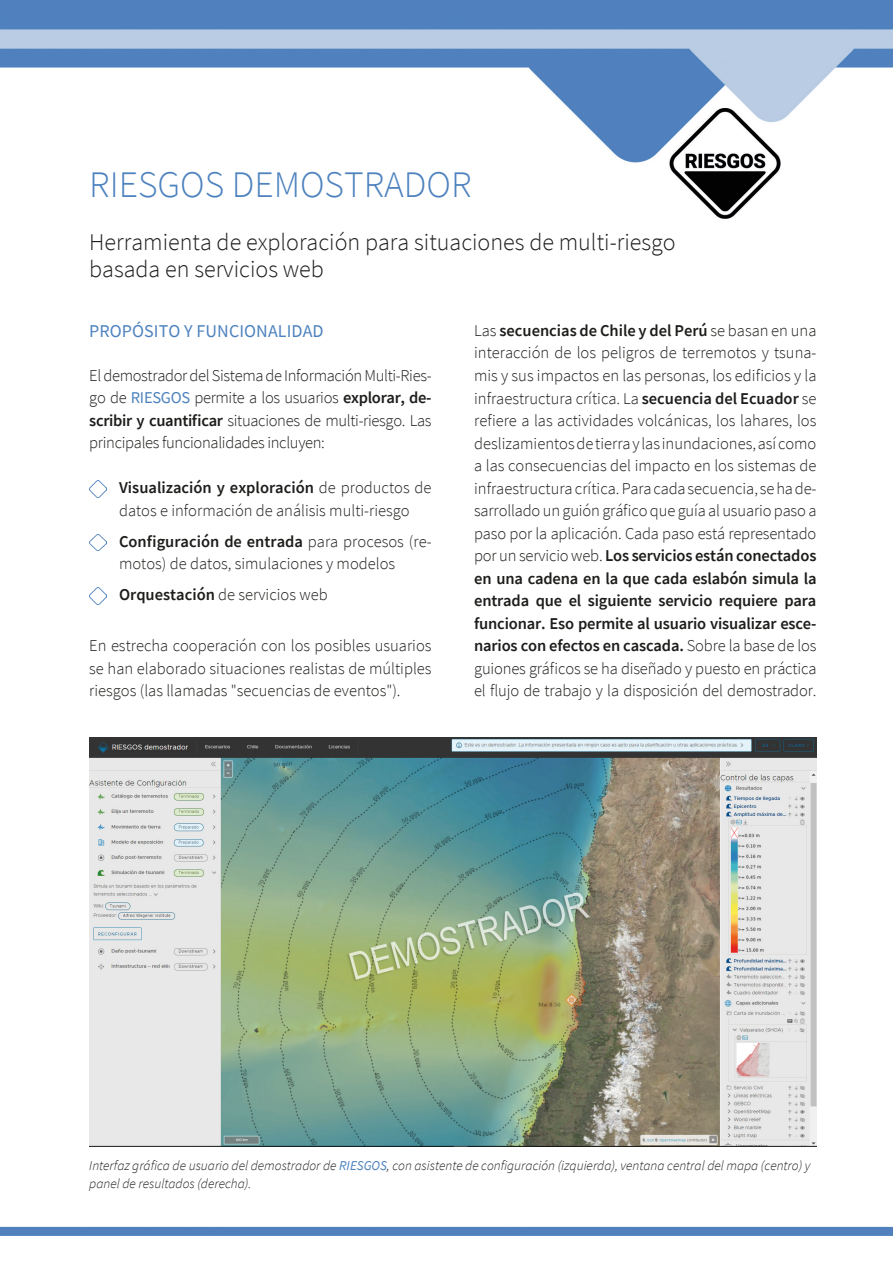
<style>
.page{position:relative;width:893px;height:1263px;background:#fff}
.page>*{position:absolute;margin:0;border:0;box-sizing:border-box;transform-origin:0 0}
.t1{font:300 37.5px "Source Sans Pro";color:#4d82be}
.t2{font:300 24px/27px "Source Sans Pro";color:#1d1d1b}
.t3{font:18px "Source Sans Pro";letter-spacing:.005em;color:#4d82be}
.t4{font:300 16.5px/22.5px "Source Sans Pro";color:#1d1d1b;text-align:justify}
.t5{font:italic 300 13.5px/18px "Source Sans Pro";color:#1d1d1b}
.s1{font-weight:600}
.s2{font-weight:400;color:#4d82be}
</style>
<div class="page">
<img style="left:0;top:0;width:893px;height:1236px">
<img style="left:89px;top:534px;width:17px;height:17px">
<img style="left:89px;top:588px;width:17px;height:17px">
<img style="left:89px;top:480px;width:17px;height:17px">
<img style="left:89px;top:738px;width:727px;height:409px">
<p class="t1" style="left:89px;top:161px;width:384px">RIESGOS DEMOSTRADOR</p>
<p class="t2" style="left:89px;top:229px;width:588px">Herramienta de exploración para situaciones de multi-riesgo basada en servicios web</p>
<p class="t3" style="left:89px;top:320px;width:236px">PROPÓSITO Y FUNCIONALIDAD</p>
<p class="t4" style="left:474px;top:319px;width:344px">Las <span class="s1">secuencias de Chile y del Perú</span> se basan en una interacción de los peligros de terremotos y tsuna&shy;mis y sus impactos en las personas, los edificios y la infraestructura crítica. La <span class="s1">secuencia del Ecuador</span> se refiere a las actividades volcánicas, los lahares, los deslizamientos de tierra y las inundaciones, así como a las consecuencias del impacto en los sistemas de infraestructura crítica. Para cada secuencia, se ha de&shy;sarrollado un guión gráfico que guía al usuario paso a paso por la aplicación. Cada paso está representado por un servicio web. <span class="s1">Los servicios están conectados en una cadena en la que cada eslabón simula la entrada que el siguiente servicio requiere para funcionar. Eso permite al usuario visualizar esce&shy;narios con efectos en cascada.</span> Sobre la base de los guiones gráficos se ha diseñado y puesto en práctica el flujo de trabajo y la disposición del demostrador.</p>
<p class="t4" style="left:89px;top:364px;width:344px">El demostrador del Sistema de Información Multi-Ries&shy;go de <span class="s2">RIESGOS</span> permite a los usuarios <span class="s1">explorar, de&shy;scribir y cuantificar</span> situaciones de multi-riesgo. Las principales funcionalidades incluyen:</p>
<p class="t4" style="left:119px;top:476px;width:314px"><span class="s1">Visualización y exploración</span> de productos de datos e información de análisis multi-riesgo</p>
<p class="t4" style="left:119px;top:530px;width:314px"><span class="s1">Configuración de entrada</span> para procesos (re&shy;motos) de datos, simulaciones y modelos</p>
<p class="t4" style="left:119px;top:583px;width:210px"><span class="s1">Orquestación</span> de servicios web</p>
<p class="t4" style="left:89px;top:634px;width:344px">En estrecha cooperación con los posibles usuarios se han elaborado situaciones realistas de múltiples riesgos (las llamadas "secuencias de eventos").</p>
<p class="t5" style="left:89px;top:1156px;width:723px">Interfaz gráfica de usuario del demostrador de <span class="s2">RIESGOS</span>, con asistente de configuración (izquierda), ventana central del mapa (centro) y panel de resultados (derecha).</p>
</div>
